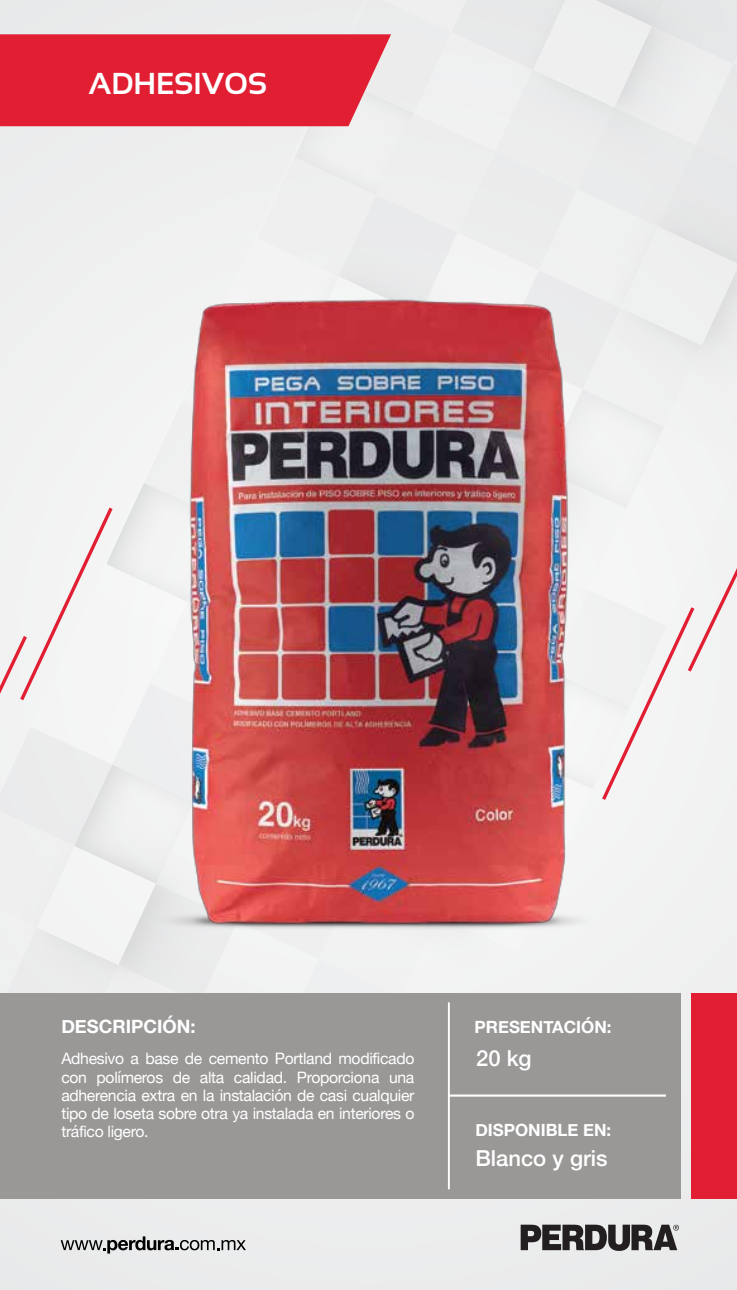
<style>
.page{position:relative;width:737px;height:1290px;background:#ebecec}
.page>*{position:absolute;margin:0;border:0;box-sizing:border-box;transform-origin:0 0}
.t1{font:700 30.28px "Sansation";color:#fff}
.t2{font:500 22.05px "Helvetica Neue";color:#fff}
.t3{font:700 18.38px "Helvetica Neue";color:#fff}
.t4{font:700 16.8px "Helvetica Neue";color:#fff}
.t5{font:15.75px/18.2px "Helvetica Neue";letter-spacing:-.02em;color:#fff;text-align:justify}
</style>
<div class="page">
<img style="left:0;top:0;width:737px;height:995px">
<div style="left:0;top:993px;width:680px;height:205px;background:#9a9897"></div>
<div style="left:691px;top:993px;width:46px;height:205px;background:#e11e32"></div>
<hr style="left:448px;top:1002px;width:2px;height:187px;background:#fff">
<hr style="left:449px;top:1094px;width:217px;height:2px;background:#fff">
<svg style="left:520px;top:1224px;width:159px;height:27px"></svg>
<svg style="left:61px;top:1236px;width:185px;height:17px"></svg>
<h1 class="t1" style="left:88px;top:67px;width:180px">ADHESIVOS</h1>
<p class="t3" style="left:61px;top:1012px;width:136px">DESCRIPCIÓN:</p>
<p class="t4" style="left:474px;top:1014px;width:138px">PRESENTACIÓN:</p>
<p class="t5" style="left:61px;top:1050px;width:354px">Adhesivo a base de cemento Portland modificado con polímeros de alta calidad. Proporciona una adherencia extra en la instalación de casi cualquier tipo de loseta sobre otra ya instalada en interiores o tráfico ligero.</p>
<h2 class="t2" style="left:476px;top:1040px;width:57px">20 kg</h2>
<h2 class="t2" style="left:475px;top:1140px;width:134px">Blanco y gris</h2>
<p class="t4" style="left:475px;top:1117px;width:137px">DISPONIBLE EN:</p>
</div>
